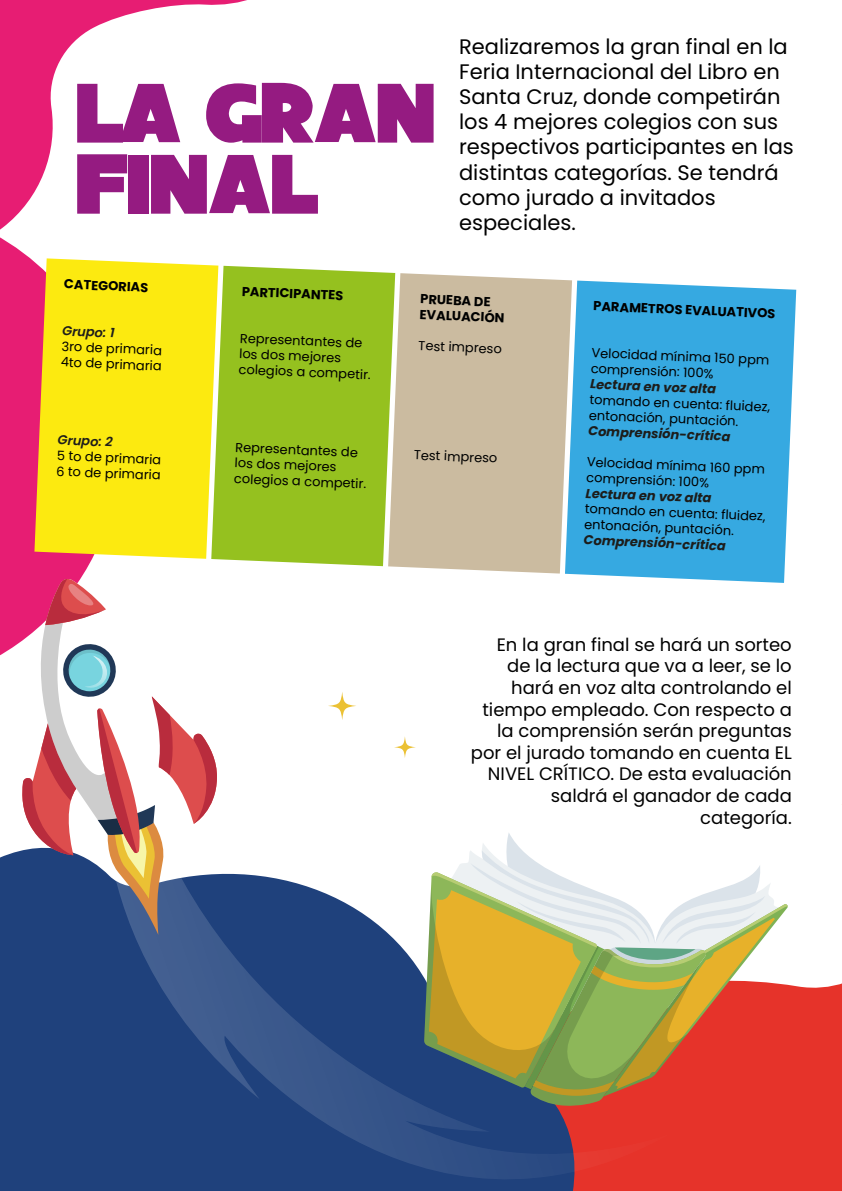
<style>
.page{position:relative;width:842px;height:1191px;background:#fff}
.page>*{position:absolute;margin:0;border:0;box-sizing:border-box;transform-origin:0 0}
.t1{font:73.5px/71px "Sans Poster Bold JL";letter-spacing:-.05em;color:#951b81}
.t2{font:21px/25.2px "Poppins";color:#000}
.t3{font:18px/21.6px "Poppins";color:#000;text-align:right}
.t4{font:13px/15.6px "Poppins";color:#000}
.t5{font:italic 700 13px "Poppins";color:#1d1d1b}
.t6{font:700 13px/15.7px "Poppins";color:#000}
.t7{font:italic 600 13px "Poppins";color:#1d1d1b}
</style>
<div class="page">
<div style="left:583px;top:983px;width:259px;height:208px;background:#e6332a"></div>
<svg style="left:0;top:0;width:247px;height:656px"></svg>
<svg style="left:328px;top:691px;width:28px;height:29px"></svg>
<svg style="left:394px;top:736px;width:22px;height:22px"></svg>
<div style="left:0;top:850px;width:583px;height:341px;background:#1f417c"></div>
<svg style="left:34px;top:258px;width:184px;height:301px;fill:#fcea10"></svg>
<div style="left:211px;top:266px;width:184px;height:300px;background:#95c11f"></div>
<div style="left:388px;top:273px;width:177px;height:300px;background:#cbbba0"></div>
<svg style="left:565px;top:280px;width:231px;height:303px;fill:#36a9e1"></svg>
<svg style="left:109px;top:850px;width:563px;height:329px"></svg>
<svg style="left:21px;top:577px;width:196px;height:358px"></svg>
<svg style="left:424px;top:833px;width:365px;height:273px"></svg>
<h1 class="t1" style="left:75px;top:74px;width:364px">LA GRAN<br>FINAL</h1>
<h2 class="t2" style="left:459px;top:34px;width:336px">Realizaremos la gran final en la<br>Feria Internacional del Libro en<br>Santa Cruz, donde competirán los 4 mejores colegios con sus respectivos participantes en las distintas categorías. Se tendrá como jurado a invitados especiales.</h2>
<p class="t6" style="left:64px;top:276px;width:86px;rotate:2deg">CATEGORIAS</p>
<p class="t7" style="left:62px;top:323px;width:54px;rotate:2deg">Grupo: 1</p>
<p class="t4" style="left:62px;top:339px;width:102px;rotate:2deg">3ro de primaria<br>4to de primaria</p>
<p class="t7" style="left:58px;top:432px;width:57px;rotate:2deg">Grupo: 2</p>
<p class="t4" style="left:57px;top:448px;width:106px;rotate:2deg">5 to de primaria<br>6 to de primaria</p>
<p class="t6" style="left:242px;top:284px;width:103px;rotate:2deg">PARTICIPANTES</p>
<p class="t4" style="left:240px;top:331px;width:134px;rotate:2deg">Representantes de los dos mejores colegios a competir.</p>
<p class="t4" style="left:235px;top:440px;width:134px;rotate:2deg">Representantes de los dos mejores colegios a competir.</p>
<p class="t6" style="left:421px;top:291px;width:86px;rotate:2deg">PRUEBA DE<br>EVALUACIÓN</p>
<p class="t4" style="left:419px;top:338px;width:85px;rotate:2deg">Test impreso</p>
<p class="t4" style="left:414px;top:447px;width:85px;rotate:2deg">Test impreso</p>
<p class="t6" style="left:594px;top:299px;width:184px;rotate:2deg">PARAMETROS EVALUATIVOS</p>
<p class="t4" style="left:592px;top:345px;width:180px;rotate:2deg">Velocidad mínima 150 ppm comprensión: 100%</p>
<p class="t5" style="left:590px;top:377px;width:127px;rotate:2deg">Lectura en voz alta</p>
<p class="t4" style="left:590px;top:392px;width:182px;rotate:2deg">tomando en cuenta: fluidez, entonación, puntación.</p>
<p class="t5" style="left:588px;top:423px;width:144px;rotate:2deg">Comprensión-crítica</p>
<p class="t4" style="left:587px;top:455px;width:180px;rotate:2deg">Velocidad mínima 160 ppm comprensión: 100%</p>
<p class="t5" style="left:586px;top:486px;width:127px;rotate:2deg">Lectura en voz alta</p>
<p class="t4" style="left:585px;top:502px;width:182px;rotate:2deg">tomando en cuenta: fluidez, entonación, puntación.</p>
<p class="t5" style="left:584px;top:533px;width:144px;rotate:2deg">Comprensión-crítica</p>
<p class="t3" style="left:471px;top:634px;width:322px">En la gran final se hará un sorteo de la lectura que va a leer, se lo hará en voz alta controlando el tiempo empleado. Con respecto a la comprensión serán preguntas por el jurado tomando en cuenta EL<br>NIVEL CRÍTICO. De esta evaluación saldrá el ganador de cada categoría.</p>
</div>
